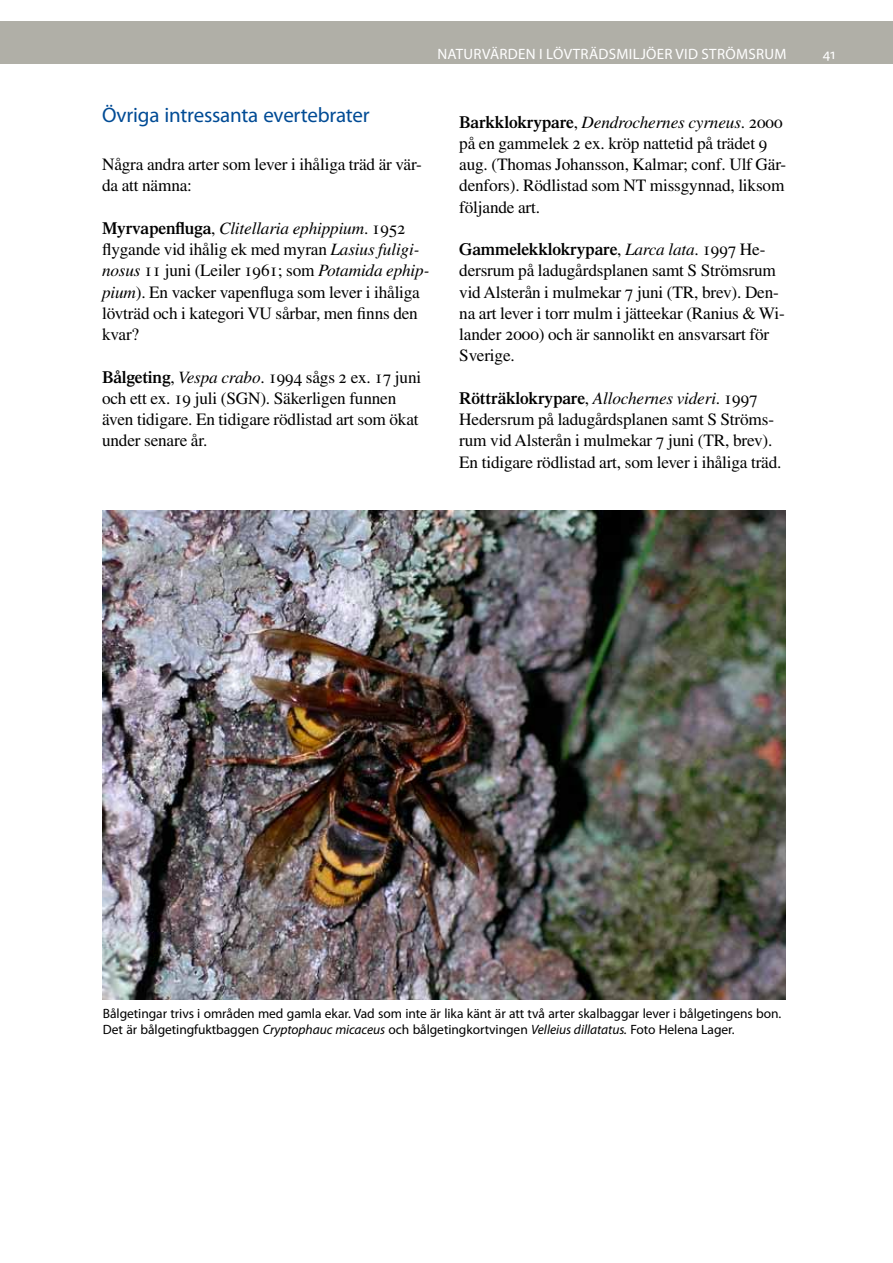
<style>
.page{position:relative;width:893px;height:1263px;background:#fff}
.page>*{position:absolute;margin:0;border:0;box-sizing:border-box;transform-origin:0 0}
.t1{font:21px "Myriad Pro";letter-spacing:-.01em;color:#004b95}
.t2{font:17.25px/21.3px "Times LT Std";letter-spacing:-.01em;color:#000}
.t3{font:15px "Myriad Pro";letter-spacing:.02em;color:#fff}
.t4{font:13.5px/16.5px "Myriad Pro";letter-spacing:-.005em;color:#000}
.s1{font-weight:600}
.s2{font-style:italic}
</style>
<div class="page">
<div style="left:0;top:21px;width:893px;height:43px;background:#b0afa7"></div>
<img style="left:102px;top:510px;width:684px;height:489px">
<p class="t3" style="left:437px;top:44px;width:351px">Naturvärden i lövträdsmiljöer vid strömsrum</p>
<p class="t3" style="left:823px;top:44px;width:14px">41</p>
<p class="t1" style="left:102px;top:102px;width:269px">Övriga intressanta evertebrater</p>
<p class="t2" style="left:102px;top:154px;width:321px">Några andra arter som lever i ihåliga träd är vär&shy;da att nämna:</p>
<p class="t2" style="left:102px;top:217px;width:329px"><span class="s1">Myrvapenfluga</span>, <span class="s2">Clitellaria ephippium</span>. 1952 flygande vid ihålig ek med myran <span class="s2">Lasius fuligi&shy;nosus</span> 11 juni (Leiler 1961; som <span class="s2">Potamida ephip&shy;pium</span>). En vacker vapenfluga som lever i ihåliga lövträd och i kategori VU sårbar, men finns den kvar?</p>
<p class="t2" style="left:102px;top:366px;width:321px"><span class="s1">Bålgeting</span>, <span class="s2">Vespa crabo</span>. 1994 sågs 2 ex. 17 juni och ett ex. 19 juli (SGN). Säkerligen funnen även tidigare. En tidigare rödlistad art som ökat under senare år.</p>
<p class="t2" style="left:459px;top:111px;width:329px"><span class="s1">Barkklokrypare</span>, <span class="s2">Dendrochernes cyrneus</span>. 2000 på en gammelek 2 ex. kröp nattetid på trädet 9 aug. (Thomas Johansson, Kalmar; conf. Ulf Gär&shy;denfors). Rödlistad som NT missgynnad, liksom följande art.</p>
<p class="t2" style="left:459px;top:239px;width:327px"><span class="s1">Gammelekklokrypare</span>, <span class="s2">Larca lata</span>. 1997 He&shy;dersrum på ladugårdsplanen samt S Strömsrum vid Alsterån i mulmekar 7 juni (TR, brev). Den&shy;na art lever i torr mulm i jätteekar (Ranius &amp; Wi&shy;lander 2000) och är sannolikt en ansvarsart för Sverige.</p>
<p class="t2" style="left:459px;top:387px;width:324px"><span class="s1">Rötträklokrypare</span>, <span class="s2">Allochernes videri</span>. 1997<br>Hedersrum på ladugårdsplanen samt S Ströms&shy;rum vid Alsterån i mulmekar 7 juni (TR, brev).<br>En tidigare rödlistad art, som lever i ihåliga träd.</p>
<p class="t4" style="left:103px;top:1005px;width:679px">Bålgetingar trivs i områden med gamla ekar. Vad som inte är lika känt är att två arter skalbaggar lever i bålgetingens bon.<br>Det är bålgetingfuktbaggen <span class="s2">Cryptophauc micaceus</span> och bålgetingkortvingen <span class="s2">Velleius dillatatus.</span> Foto Helena Lager.</p>
</div>
